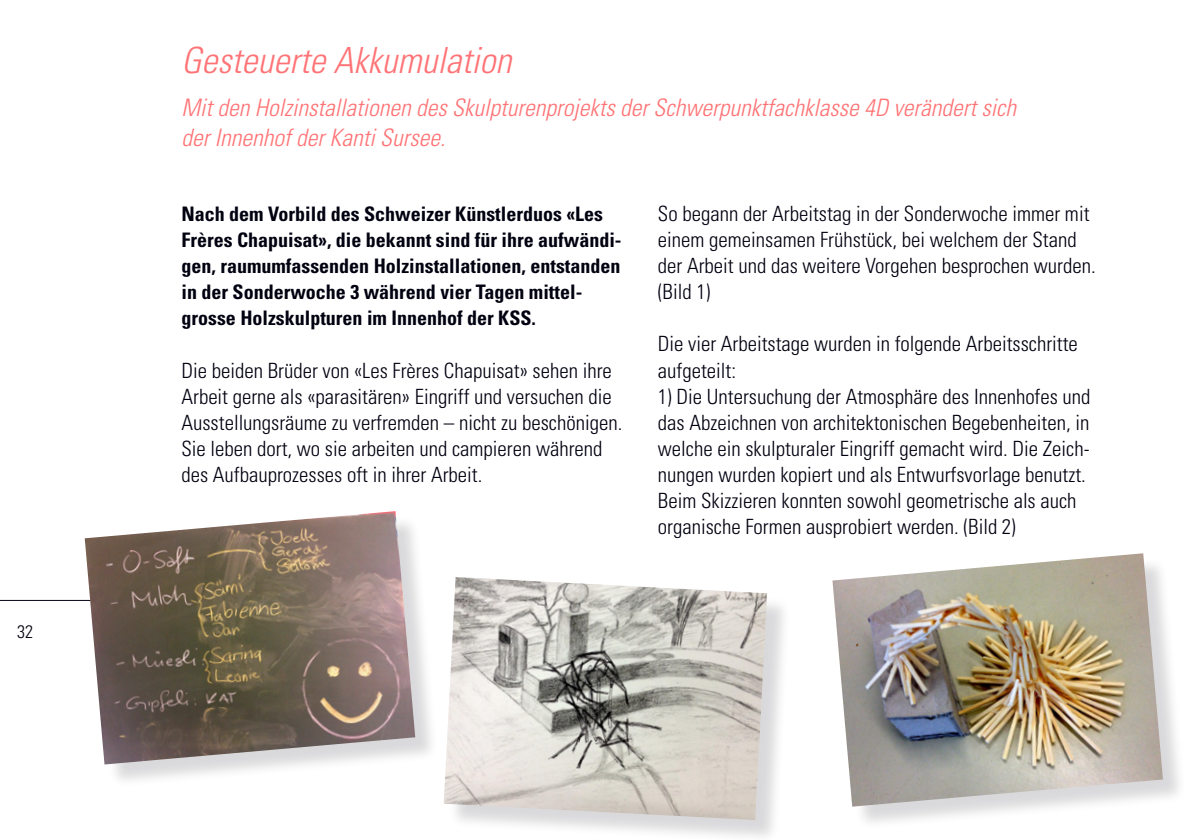
<style>
.page{position:relative;width:1191px;height:840px;background:#fff}
.page>*{position:absolute;margin:0;border:0;box-sizing:border-box;transform-origin:0 0}
.t1{font:italic 300 condensed 36px "Univers";color:#ff7376}
.t2{font:italic 300 condensed 24px/30px "Univers";color:#ff7376}
.t3{font:300 condensed 21px/26px "Univers";color:#000110}
.t4{font:700 condensed 20px/26px "Univers";color:#000110}
.t5{font:300 condensed 18px "Univers";color:#000110}
</style>
<div class="page">
<hr style="left:0;top:599px;width:113px;height:1px;background:#000110">
<div style="left:88px;top:514px;width:352px;height:274px;background:#000110;opacity:.15"></div>
<img style="left:85px;top:511px;width:330px;height:253px">
<div style="left:447px;top:580px;width:344px;height:259px;background:#000110;opacity:.15"></div>
<img style="left:444px;top:577px;width:323px;height:242px">
<div style="left:836px;top:556px;width:351px;height:274px;background:#000110;opacity:.15"></div>
<img style="left:832px;top:553px;width:331px;height:253px">
<p class="t5" style="left:17px;top:620px;width:17px">32</p>
<h1 class="t1" style="left:181px;top:39px;width:331px">Gesteuerte Akkumulation</h1>
<p class="t2" style="left:181px;top:92px;width:836px">Mit den Holzinstallationen des Skulpturenprojekts der Schwerpunktfachklasse 4D verändert sich der Innenhof der Kanti Sursee.</p>
<p class="t4" style="left:181px;top:201px;width:441px">Nach dem Vorbild des Schweizer Künstlerduos «Les Frères Chapuisat», die bekannt sind für ihre aufwändi&shy;gen, raumumfassenden Holzinstallationen, entstanden in der Sonderwoche 3 während vier Tagen mittel&shy;grosse Holzskulpturen im Innenhof der KSS.</p>
<p class="t3" style="left:181px;top:356px;width:442px">Die beiden Brüder von «Les Frères Chapuisat» sehen ihre Arbeit gerne als «parasitären» Eingriff und versuchen die Ausstellungsräume zu verfremden – nicht zu beschönigen.<br>Sie leben dort, wo sie arbeiten und campieren während des Aufbauprozesses oft in ihrer Arbeit.</p>
<p class="t3" style="left:658px;top:200px;width:439px">So begann der Arbeitstag in der Sonderwoche immer mit einem gemeinsamen Frühstück, bei welchem der Stand der Arbeit und das weitere Vorgehen besprochen wurden. (Bild 1)</p>
<p class="t3" style="left:658px;top:330px;width:421px">Die vier Arbeitstage wurden in folgende Arbeitsschritte aufgeteilt:</p>
<p class="t3" style="left:658px;top:382px;width:434px">1) Die Untersuchung der Atmosphäre des Innenhofes und das Abzeichnen von architektonischen Begebenheiten, in welche ein skulpturaler Eingriff gemacht wird. Die Zeich&shy;nungen wurden kopiert und als Entwurfsvorlage benutzt.<br>Beim Skizzieren konnten sowohl geometrische als auch organische Formen ausprobiert werden. (Bild 2)</p>
</div>
